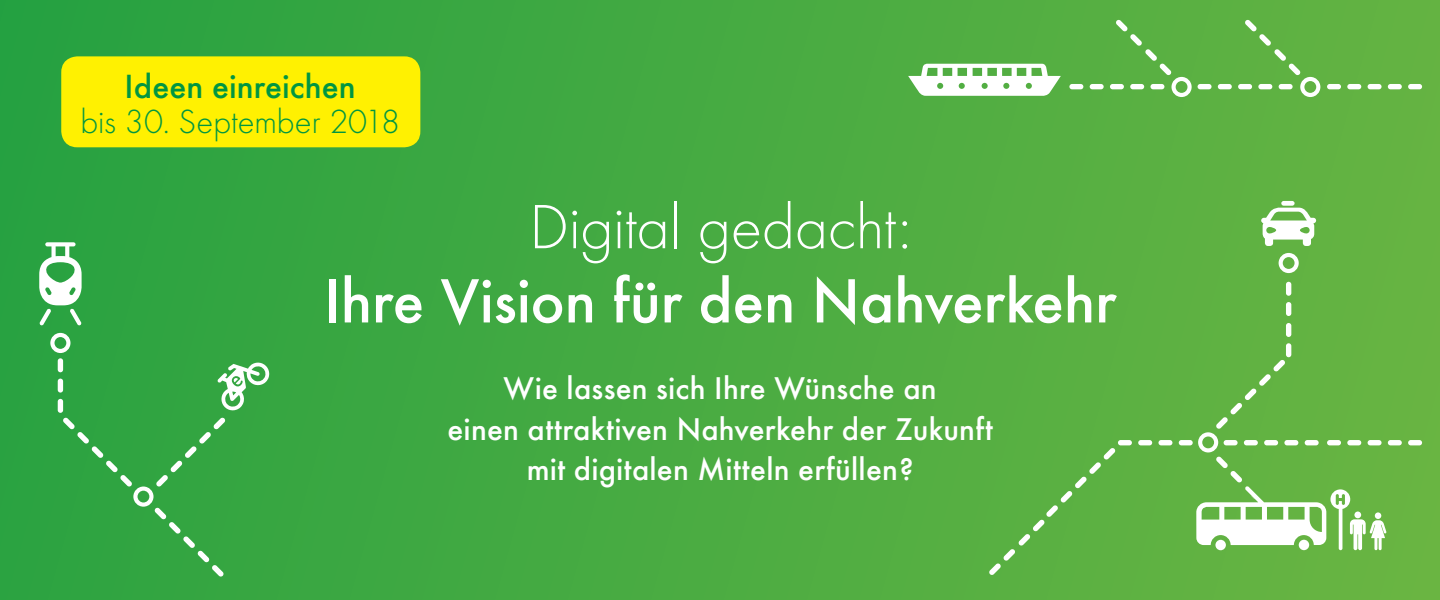
<style>
.page{position:relative;width:1440px;height:600px;background:#fff}
.page>*{position:absolute;margin:0;border:0;box-sizing:border-box;transform-origin:0 0}
.t1{font:500 64.8px "Futura T";letter-spacing:-.005em;color:#fff}
.t2{font:300 64.8px "Futura T";letter-spacing:-.005em;color:#fff}
.t3{font:300 34.8px "Futura T";letter-spacing:-.005em;color:#009641}
.t4{font:500 34.8px "Futura T";color:#009641}
.t5{font:500 32.6px/40.8px "Futura T";letter-spacing:.005em;color:#fff;text-align:center}
</style>
<div class="page">
<div style="left:0;top:0;width:1440px;height:600px;background:linear-gradient(to right,#28a241,#68b442)"></div>
<div style="left:61px;top:56px;width:359px;height:91px;background:#fff101;border-radius:16px"></div>
<svg style="left:39px;top:242px;width:43px;height:83px"></svg>
<svg style="left:217px;top:362px;width:54px;height:49px"></svg>
<div style="left:58px;top:399px;width:5px;height:14px;background:#fff;border-radius:3px"></div>
<div style="left:58px;top:379px;width:5px;height:14px;background:#fff;border-radius:3px"></div>
<div style="left:58px;top:358px;width:5px;height:14px;background:#fff;border-radius:3px"></div>
<div style="left:63px;top:417px;width:162px;height:160px;background:#31a441"></div>
<svg style="left:50px;top:333px;width:20px;height:20px"></svg>
<div style="left:1238px;top:84px;width:14px;height:5px;background:#fff;border-radius:3px"></div>
<div style="left:1218px;top:84px;width:14px;height:5px;background:#fff;border-radius:3px"></div>
<div style="left:1198px;top:84px;width:14px;height:5px;background:#fff;border-radius:3px"></div>
<div style="left:1110px;top:84px;width:14px;height:5px;background:#fff;border-radius:3px"></div>
<div style="left:1090px;top:84px;width:14px;height:5px;background:#fff;border-radius:3px"></div>
<div style="left:1069px;top:84px;width:14px;height:5px;background:#fff;border-radius:3px"></div>
<div style="left:1408px;top:84px;width:14px;height:5px;background:#fff;border-radius:3px"></div>
<div style="left:1388px;top:84px;width:14px;height:5px;background:#fff;border-radius:3px"></div>
<div style="left:1368px;top:84px;width:14px;height:5px;background:#fff;border-radius:3px"></div>
<div style="left:1347px;top:84px;width:14px;height:5px;background:#fff;border-radius:3px"></div>
<div style="left:1327px;top:84px;width:14px;height:5px;background:#fff;border-radius:3px"></div>
<svg style="left:1245px;top:20px;width:75px;height:77px"></svg>
<svg style="left:1116px;top:20px;width:76px;height:77px"></svg>
<div style="left:1281px;top:201px;width:14px;height:5px;background:#fff;border-radius:2px"></div>
<svg style="left:1261px;top:208px;width:55px;height:38px"></svg>
<div style="left:1388px;top:440px;width:14px;height:5px;background:#fff;border-radius:3px"></div>
<div style="left:1408px;top:440px;width:14px;height:5px;background:#fff;border-radius:3px"></div>
<div style="left:1118px;top:440px;width:14px;height:5px;background:#fff;border-radius:3px"></div>
<div style="left:1138px;top:440px;width:14px;height:5px;background:#fff;border-radius:3px"></div>
<div style="left:1158px;top:440px;width:14px;height:5px;background:#fff;border-radius:3px"></div>
<div style="left:1179px;top:440px;width:14px;height:5px;background:#fff;border-radius:3px"></div>
<div style="left:1286px;top:343px;width:5px;height:14px;background:#fff;border-radius:3px"></div>
<div style="left:1286px;top:323px;width:5px;height:14px;background:#fff;border-radius:3px"></div>
<div style="left:1286px;top:302px;width:5px;height:14px;background:#fff;border-radius:3px"></div>
<div style="left:1286px;top:282px;width:5px;height:14px;background:#fff;border-radius:3px"></div>
<svg style="left:1279px;top:253px;width:20px;height:20px"></svg>
<svg style="left:1196px;top:360px;width:191px;height:190px"></svg>
<div style="left:989px;top:448px;width:126px;height:127px;background:#5ab042"></div>
<svg style="left:908px;top:64px;width:153px;height:32px"></svg>
<p class="t4" style="left:125px;top:66px;width:233px">Ideen einreichen</p>
<p class="t3" style="left:80px;top:101px;width:321px">bis 30. September 2018</p>
<h1 class="t2" style="left:529px;top:189px;width:384px">Digital gedacht:</h1>
<h1 class="t1" style="left:324px;top:263px;width:794px">Ihre Vision für den Nahverkehr</h1>
<p class="t5" style="left:447px;top:367px;width:547px">Wie lassen sich Ihre Wünsche an<br>einen attraktiven Nahverkehr der Zukunft mit digitalen Mitteln erfüllen?</p>
</div>
